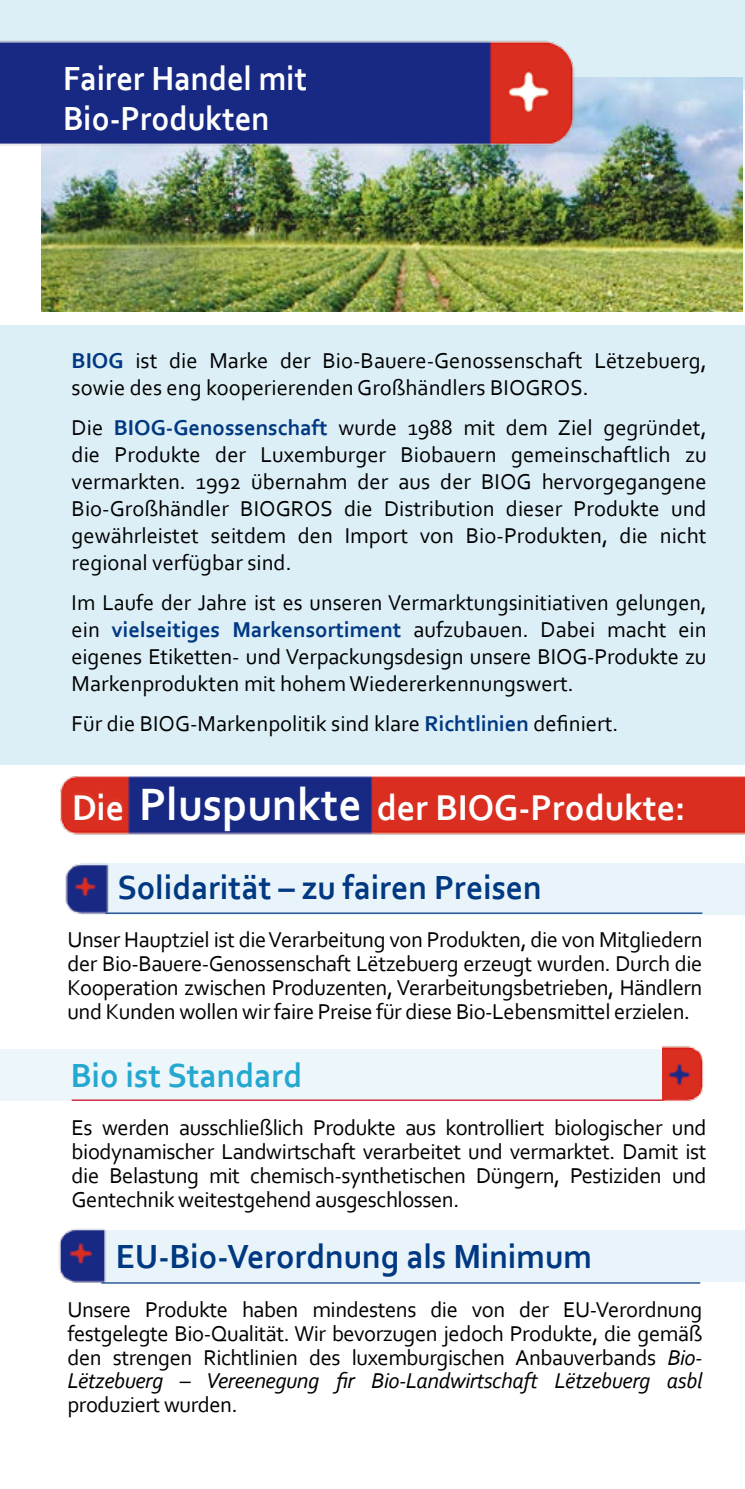
<style>
.page{position:relative;width:745px;height:1489px;background:#fff}
.page>*{position:absolute;margin:0;border:0;box-sizing:border-box;transform-origin:0 0}
.t1{font:700 37.5px "Corbel";color:#fff;scale:.96 1}
.t2{font:700 35px "Corbel";color:#003882;scale:.96 1}
.t3{font:700 35px/40px "Corbel";color:#fff;scale:.93 1}
.t4{font:700 35px "Corbel";color:#25a8cf;scale:.96 1}
.t5{font:22.5px/27px "Corbel";color:#000;text-align:justify}
.t6{font:22.5px "Corbel";letter-spacing:-.02em;color:#000}
.s1{font-weight:700;color:#003882}
.s2{font-size:47.5px}
.s3{font-style:italic}
</style>
<div class="page">
<div style="left:0;top:1049px;width:668px;height:51px;background:#ecf6fb"></div>
<div style="left:0;top:0;width:744px;height:90px;background:#dceff7"></div>
<div style="left:81px;top:863px;width:663px;height:51px;background:#e8f4fa"></div>
<div style="left:83px;top:1230px;width:661px;height:51px;background:#e8f4fa"></div>
<img style="left:42px;top:78px;width:700px;height:233px">
<div style="left:0;top:325px;width:744px;height:439px;background:#dceff7"></div>
<img style="left:38px;top:764px;width:706px;height:71px">
<img style="left:0;top:40px;width:588px;height:127px">
<hr style="left:105px;top:912px;width:597px;height:1px;background:#003882">
<img style="left:65px;top:863px;width:48px;height:51px">
<hr style="left:101px;top:1282px;width:598px;height:1px;background:#003882">
<img style="left:59px;top:1228px;width:53px;height:55px">
<hr style="left:72px;top:1099px;width:592px;height:1px;background:#cd071e">
<img style="left:662px;top:1046px;width:42px;height:56px">
<h2 class="t3" style="left:63px;top:57px;width:263px">Fairer Handel mit<br>Bio-Produkten</h2>
<p class="t5" style="left:72px;top:346px;width:636px"><span class="s1">BIOG</span> ist die Marke der Bio-Bauere-Genossenschaft Lëtzebuerg, sowie des eng kooperierenden Großhändlers BIOGROS.</p>
<p class="t5" style="left:72px;top:413px;width:636px">Die <span class="s1">BIOG-Genossenschaft</span> wurde 1988 mit dem Ziel gegründet, die Produkte der Luxemburger Biobauern gemeinschaftlich zu vermarkten. 1992 übernahm der aus der BIOG hervorgegangene Bio-Großhändler BIOGROS die Distribution dieser Produkte und gewährleistet seitdem den Import von Bio-Produkten, die nicht regional verfügbar sind.</p>
<p class="t5" style="left:72px;top:588px;width:636px">Im Laufe der Jahre ist es unseren Vermarktungsinitiativen gelungen, ein <span class="s1">vielseitiges Markensortiment</span> aufzubauen. Dabei macht ein eigenes Etiketten- und Verpackungsdesign unsere BIOG-Produkte zu Markenprodukten mit hohem Wiedererkennungswert.</p>
<p class="t5" style="left:72px;top:709px;width:548px">Für die BIOG-Markenpolitik sind klare <span class="s1">Richtlinien</span> definiert.</p>
<h1 class="t1" style="left:72px;top:783px;width:640px">Die <span class="s2">Pluspunkte</span> der BIOG-Produkte:</h1>
<h2 class="t2" style="left:117px;top:865px;width:443px">Solidarität – zu fairen Preisen</h2>
<p class="t5" style="left:67px;top:927px;width:636px;line-height:23.8px">Unser Hauptziel ist die Verarbeitung von Produkten, die von Mitgliedern der Bio-Bauere-Genossenschaft Lëtzebuerg erzeugt wurden. Durch die Kooperation zwischen Produzenten, Verarbeitungsbetrieben, Händlern und Kunden wollen wir faire Preise für diese Bio-Lebensmittel erzielen.</p>
<h2 class="t4" style="left:71px;top:1053px;width:242px">Bio ist Standard</h2>
<p class="t5" style="left:72px;top:1115px;width:636px;line-height:23.8px">Es werden ausschließlich Produkte aus kontrolliert biologischer und biodynamischer Landwirtschaft verarbeitet und vermarktet. Damit ist die Belastung mit chemisch-synthetischen Düngern, Pestiziden und Gentechnik weitestgehend ausgeschlossen.</p>
<h2 class="t2" style="left:116px;top:1234px;width:497px">EU-Bio-Verordnung als Minimum</h2>
<p class="t5" style="left:67px;top:1297px;width:636px;line-height:23.8px">Unsere Produkte haben mindestens die von der EU-Verordnung festgelegte Bio-Qualität. Wir bevorzugen jedoch Produkte, die gemäß den strengen Richtlinien des luxemburgischen Anbauverbands <span class="s3">Bio-Lëtzebuerg – Vereenegung fir Bio-Landwirtschaft Lëtzebuerg asbl</span></p>
<p class="t6" style="left:67px;top:1390px;width:172px">produziert wurden.</p>
</div>
